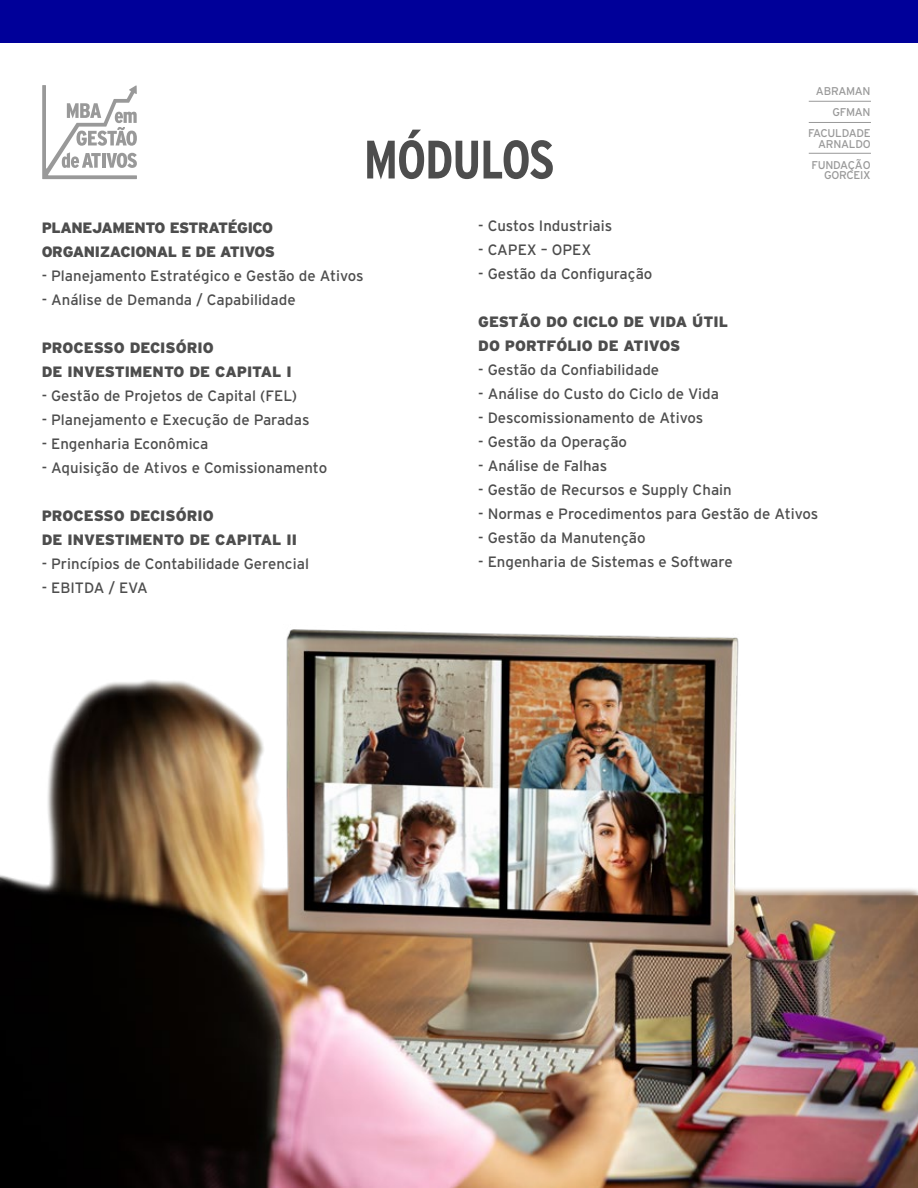
<style>
.page{position:relative;width:918px;height:1188px;background:#fff}
.page>*{position:absolute;margin:0;border:0;box-sizing:border-box;transform-origin:0 0}
.t1{font:700 condensed 54px "Interstate";letter-spacing:-.025em;color:#4d4d4d}
.t2{font:15px "Interstate";color:#4d4d4d}
.t3{font:900 15px/24px "Interstate";color:#4d4d4d}
.t4{font:900 15px/24px "Interstate";letter-spacing:-.025em;color:#4d4d4d}
.t5{font:11.25px/21px "Interstate";letter-spacing:-.025em;color:#999;text-align:right}
</style>
<div class="page">
<div style="left:0;top:0;width:918px;height:42px;background:#009"></div>
<hr style="left:809px;top:101px;width:62px;height:1px;background:#999">
<hr style="left:809px;top:122px;width:62px;height:1px;background:#999">
<hr style="left:809px;top:153px;width:62px;height:1px;background:#999">
<svg style="left:42px;top:85px;width:95px;height:94px"></svg>
<img style="left:0;top:629px;width:918px;height:559px">
<h1 class="t1" style="left:364px;top:129px;width:192px">MÓDULOS</h1>
<p class="t5" style="left:808px;top:81px;width:64px">ABRAMAN<br>GFMAN<br>FACULDADE</p>
<p class="t5" style="left:812px;top:133px;width:61px;text-align:center">ARNALDO<br>FUNDAÇÃO</p>
<p class="t5" style="left:824px;top:165px;width:48px">GORCEIX</p>
<p class="t4" style="left:42px;top:215px;width:235px">PLANEJAMENTO ESTRATÉGICO<br>ORGANIZACIONAL E DE ATIVOS</p>
<p class="t2" style="left:42px;top:267px;width:324px">- Planejamento Estratégico e Gestão de Ativos</p>
<p class="t2" style="left:42px;top:291px;width:255px">- Análise de Demanda / Capabilidade</p>
<p class="t3" style="left:42px;top:335px;width:252px">PROCESSO DECISÓRIO<br>DE INVESTIMENTO DE CAPITAL I</p>
<p class="t2" style="left:42px;top:387px;width:257px">- Gestão de Projetos de Capital (FEL)</p>
<p class="t2" style="left:42px;top:411px;width:269px">- Planejamento e Execução de Paradas</p>
<p class="t2" style="left:42px;top:435px;width:168px">- Engenharia Econômica</p>
<p class="t2" style="left:42px;top:459px;width:287px">- Aquisição de Ativos e Comissionamento</p>
<p class="t3" style="left:42px;top:503px;width:257px">PROCESSO DECISÓRIO<br>DE INVESTIMENTO DE CAPITAL II</p>
<p class="t2" style="left:42px;top:555px;width:269px">- Princípios de Contabilidade Gerencial</p>
<p class="t2" style="left:42px;top:579px;width:108px">- EBITDA / EVA</p>
<p class="t2" style="left:478px;top:218px;width:136px">- Custos Industriais</p>
<p class="t2" style="left:478px;top:242px;width:115px">- CAPEX – OPEX</p>
<p class="t2" style="left:478px;top:266px;width:176px">- Gestão da Configuração</p>
<p class="t3" style="left:478px;top:310px;width:251px">GESTÃO DO CICLO DE VIDA ÚTIL<br>DO PORTFÓLIO DE ATIVOS</p>
<p class="t2" style="left:478px;top:362px;width:182px">- Gestão da Confiabilidade</p>
<p class="t2" style="left:478px;top:386px;width:242px">- Análise do Custo do Ciclo de Vida</p>
<p class="t2" style="left:478px;top:410px;width:227px">- Descomissionamento de Ativos</p>
<p class="t2" style="left:478px;top:434px;width:150px">- Gestão da Operação</p>
<p class="t2" style="left:478px;top:458px;width:131px">- Análise de Falhas</p>
<p class="t2" style="left:478px;top:482px;width:255px">- Gestão de Recursos e Supply Chain</p>
<p class="t2" style="left:478px;top:506px;width:342px">- Normas e Procedimentos para Gestão de Ativos</p>
<p class="t2" style="left:478px;top:530px;width:169px">- Gestão da Manutenção</p>
<p class="t2" style="left:478px;top:554px;width:256px">- Engenharia de Sistemas e Software</p>
</div>
